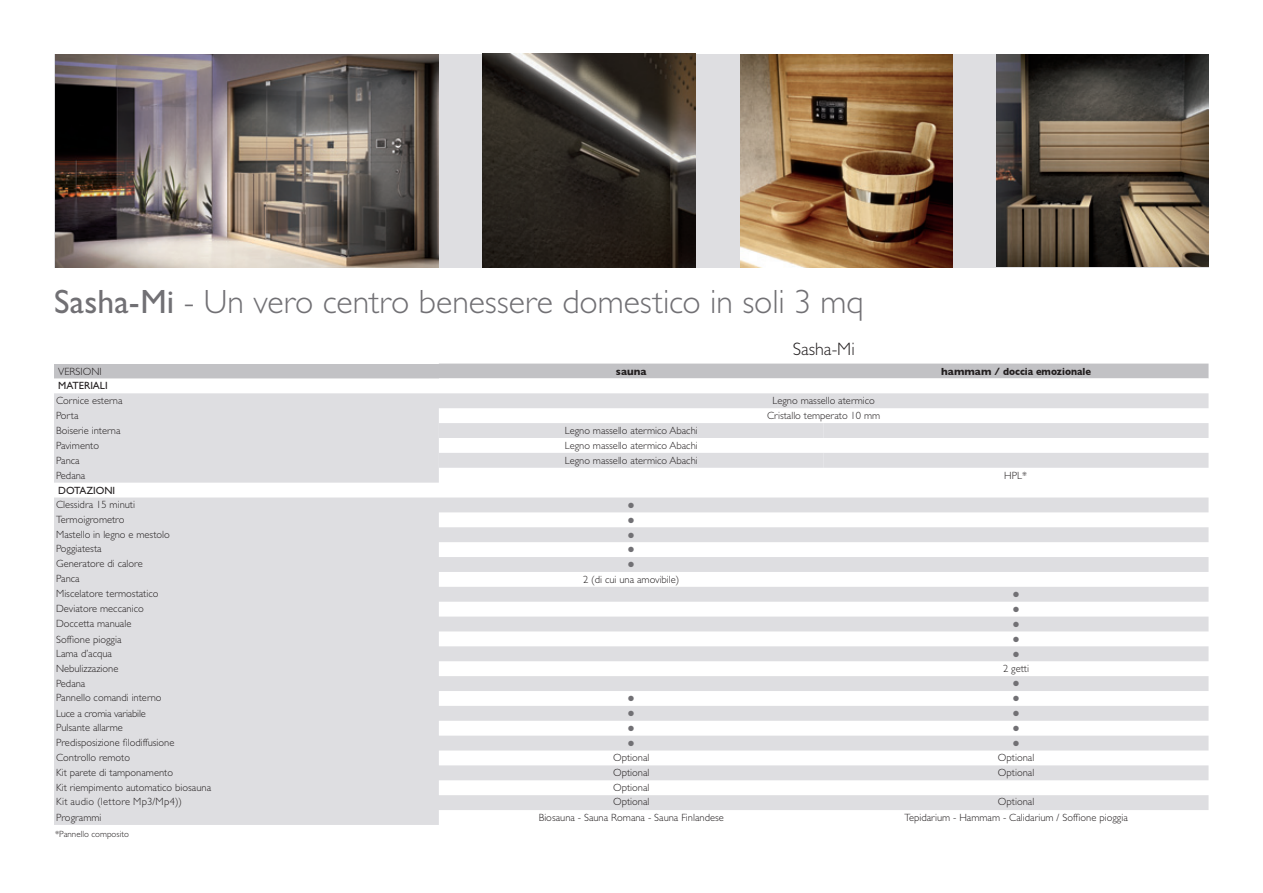
<style>
.page{position:relative;width:1263px;height:893px;background:#fff}
.page>*{position:absolute;margin:0;border:0;box-sizing:border-box;transform-origin:0 0}
.t1{font:300 33.75px "Gill Sans Std";color:#717074}
.t2{font:300 18px "Gill Sans Std";color:#231f20}
.t3{font:300 10.5px/14.9px "Gill Sans Std";color:#231f20;text-align:justify}
.t4{font:700 10.5px "Gill Sans";color:#231f20}
.t5{font:300 10.5px "Gill Sans Std";letter-spacing:.025em;color:#231f20}
.t6{font:300 10.5px "Gill Sans Std";letter-spacing:-.02em;color:#231f20}
.t7{font:10.5px "Gill Sans Std";color:#231f20}
.t8{font:300 9px "Gill Sans Std";color:#231f20}
.t9{font:7.5px "Zapf Dingbats ITC";color:#717074}
.s1{font-weight:400}
</style>
<div class="page">
<div style="left:54px;top:54px;width:1155px;height:213px;background:#dedee1"></div>
<img style="left:482px;top:54px;width:214px;height:213px">
<img style="left:740px;top:54px;width:212px;height:213px">
<img style="left:996px;top:54px;width:213px;height:213px">
<img style="left:55px;top:54px;width:384px;height:213px">
<div style="left:54px;top:364px;width:385px;height:14px;background:#c2c2c5"></div>
<div style="left:439px;top:364px;width:769px;height:14px;background:#c2c2c5"></div>
<svg style="left:54px;top:393px;width:1154px;height:432px;fill:#dedee1"></svg>
<svg style="left:439px;top:423px;width:385px;height:45px"></svg>
<h1 class="t1" style="left:54px;top:282px;width:811px"><span class="s1">Sasha-Mi</span> - Un vero centro benessere domestico in soli 3 mq</h1>
<h2 class="t2" style="left:793px;top:339px;width:64px">Sasha-Mi</h2>
<p class="t3" style="left:58px;top:364px;width:43px">versioni</p>
<p class="t4" style="left:616px;top:363px;width:32px">sauna</p>
<p class="t4" style="left:941px;top:363px;width:151px">hammam / doccia emozionale</p>
<p class="t7" style="left:58px;top:380px;width:51px">MATERIALI</p>
<p class="t3" style="left:56px;top:394px;width:68px">Cornice esterna</p>
<p class="t3" style="left:772px;top:394px;width:104px">Legno massello atermico</p>
<p class="t3" style="left:56px;top:408px;width:24px">Porta</p>
<p class="t3" style="left:767px;top:408px;width:115px">Cristallo temperato 10 mm</p>
<p class="t3" style="left:56px;top:423px;width:66px">Boiserie interna</p>
<p class="t3" style="left:565px;top:423px;width:135px">Legno massello atermico Abachi Legno massello atermico Abachi Legno massello atermico Abachi</p>
<p class="t3" style="left:56px;top:438px;width:44px;text-align:left">Pavimento<br>Panca<br>Pedana</p>
<p class="t3" style="left:1004px;top:468px;width:24px">HPL*</p>
<p class="t7" style="left:58px;top:484px;width:59px">DOTAZIONI</p>
<p class="t3" style="left:56px;top:497px;width:80px">Clessidra 15 minuti</p>
<p class="t9" style="left:628px;top:502px;width:7px">●</p>
<p class="t3" style="left:56px;top:512px;width:70px">Termoigrometro</p>
<p class="t9" style="left:628px;top:517px;width:7px">●</p>
<p class="t3" style="left:56px;top:527px;width:115px">Mastello in legno e mestolo</p>
<p class="t9" style="left:628px;top:531px;width:7px">●</p>
<p class="t3" style="left:56px;top:542px;width:47px">Poggiatesta</p>
<p class="t9" style="left:628px;top:546px;width:7px">●</p>
<p class="t3" style="left:56px;top:556px;width:88px">Generatore di calore</p>
<p class="t9" style="left:628px;top:561px;width:7px">●</p>
<p class="t3" style="left:56px;top:571px;width:25px">Panca</p>
<p class="t3" style="left:583px;top:572px;width:98px">2 (di cui una amovibile)</p>
<p class="t3" style="left:56px;top:586px;width:104px">Miscelatore termostatico</p>
<p class="t9" style="left:1013px;top:591px;width:7px">●</p>
<p class="t3" style="left:56px;top:601px;width:89px">Deviatore meccanico</p>
<p class="t9" style="left:1013px;top:606px;width:7px">●</p>
<p class="t3" style="left:56px;top:616px;width:77px">Doccetta manuale</p>
<p class="t9" style="left:1013px;top:621px;width:7px">●</p>
<p class="t3" style="left:56px;top:632px;width:67px">Soffione pioggia</p>
<p class="t9" style="left:1013px;top:636px;width:7px">●</p>
<p class="t3" style="left:56px;top:646px;width:57px">Lama d’acqua</p>
<p class="t9" style="left:1013px;top:650px;width:7px">●</p>
<p class="t3" style="left:56px;top:661px;width:64px">Nebulizzazione</p>
<p class="t3" style="left:1003px;top:661px;width:27px">2 getti</p>
<p class="t3" style="left:56px;top:676px;width:31px">Pedana</p>
<p class="t9" style="left:1013px;top:680px;width:7px">●</p>
<p class="t3" style="left:56px;top:690px;width:107px">Pannello comandi interno</p>
<p class="t9" style="left:628px;top:695px;width:7px">●</p>
<p class="t9" style="left:1013px;top:695px;width:7px">●</p>
<p class="t6" style="left:56px;top:707px;width:91px">Luce a cromia variabile</p>
<p class="t9" style="left:628px;top:710px;width:7px">●</p>
<p class="t9" style="left:1013px;top:710px;width:7px">●</p>
<p class="t3" style="left:56px;top:720px;width:68px">Pulsante allarme</p>
<p class="t9" style="left:628px;top:725px;width:7px">●</p>
<p class="t9" style="left:1013px;top:725px;width:7px">●</p>
<p class="t3" style="left:56px;top:735px;width:120px">Predisposizione filodiffusione</p>
<p class="t9" style="left:628px;top:740px;width:7px">●</p>
<p class="t9" style="left:1013px;top:740px;width:7px">●</p>
<p class="t3" style="left:56px;top:750px;width:76px">Controllo remoto</p>
<p class="t3" style="left:613px;top:750px;width:38px">Optional</p>
<p class="t3" style="left:998px;top:750px;width:38px">Optional</p>
<p class="t3" style="left:56px;top:765px;width:118px">Kit parete di tamponamento</p>
<p class="t3" style="left:613px;top:765px;width:38px">Optional</p>
<p class="t3" style="left:998px;top:765px;width:38px">Optional</p>
<p class="t3" style="left:56px;top:780px;width:157px">Kit riempimento automatico biosauna</p>
<p class="t3" style="left:613px;top:780px;width:38px">Optional</p>
<p class="t5" style="left:56px;top:796px;width:127px">Kit audio (lettore Mp3/Mp4))</p>
<p class="t3" style="left:613px;top:795px;width:38px">Optional</p>
<p class="t3" style="left:998px;top:795px;width:38px">Optional</p>
<p class="t3" style="left:56px;top:810px;width:47px">Programmi</p>
<p class="t3" style="left:539px;top:810px;width:187px">Biosauna - Sauna Romana - Sauna Finlandese</p>
<p class="t3" style="left:904px;top:810px;width:225px">Tepidarium - Hammam - Calidarium / Soffione pioggia</p>
<p class="t8" style="left:55px;top:829px;width:75px">*Pannello composito</p>
</div>
